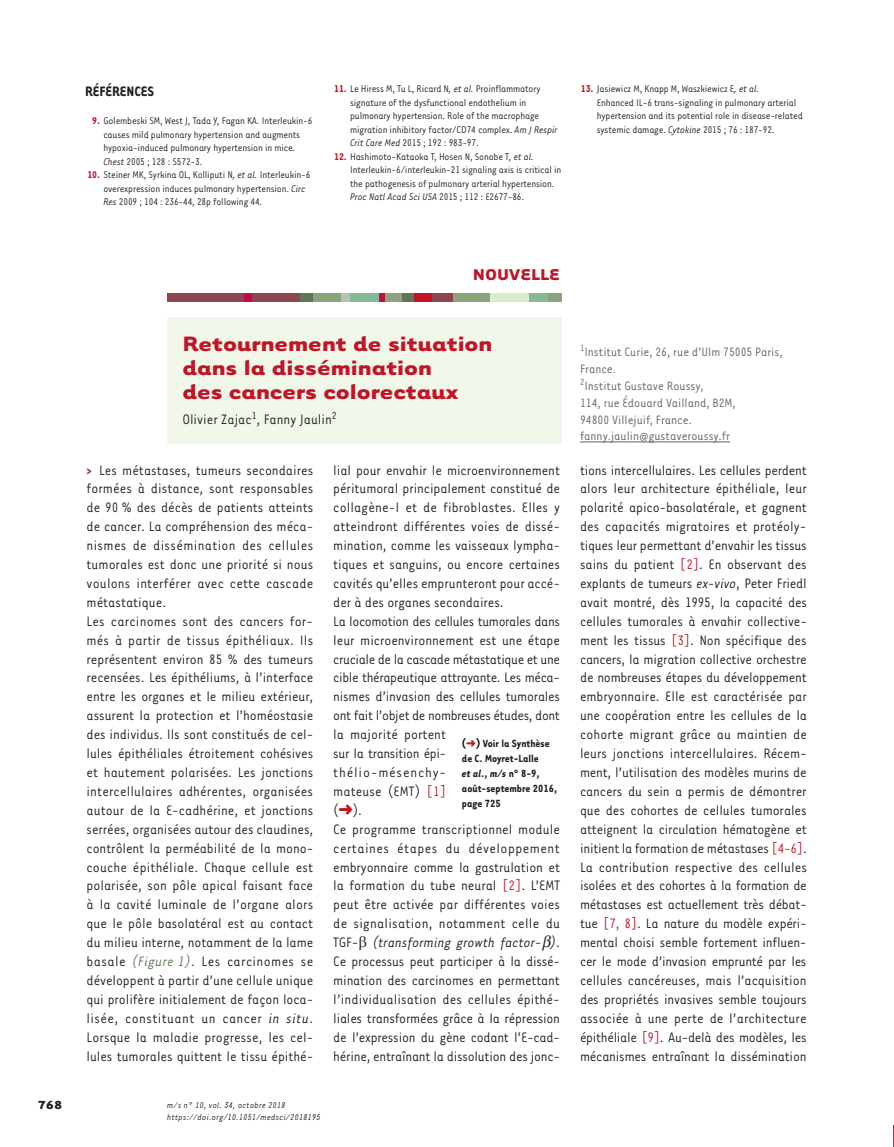
<style>
.page{position:relative;width:894px;height:1147px;background:#fff}
.page>*{position:absolute;margin:0;border:0;box-sizing:border-box;transform-origin:0 0}
.t1{font:700 24px/24px "Tarzana Wide";color:#c11527}
.t2{font:700 18px "Tarzana Wide";color:#c11527}
.t3{font:15.75px/18.9px "Tarzana Narrow";letter-spacing:-.005em;color:#231f20}
.t4{font:700 15.75px "Tarzana Narrow";color:#231f20}
.t5{font:13.95px/17px "Tarzana Narrow";color:#636366}
.t6{font:700 13.5px "Tarzana Wide";color:#231f20}
.t7{font:700 12px/15px "Tarzana Narrow";color:#231f20}
.t8{font:11.25px/13.5px "Tarzana Narrow";letter-spacing:-.015em;color:#231f20}
.t9{font:italic 9.75px/11.7px "Tarzana Narrow";letter-spacing:.025em;color:#231f20}
.s1{font-weight:700;color:#c11527}
.s2{font-style:italic}
.s3{font-weight:700;color:#8d454f}
.s4{font-style:italic;color:#5f7659}
.s5{color:#bf182a}
.s6{color:#c4121a}
.s7{color:#101118}
.s8{color:#c11527}
</style>
<div class="page">
<div style="left:167px;top:294px;width:133px;height:8px;background:#8d454f"></div>
<div style="left:300px;top:294px;width:26px;height:8px;background:#5f7659"></div>
<div style="left:400px;top:294px;width:14px;height:8px;background:#5f7659"></div>
<div style="left:313px;top:294px;width:29px;height:8px;background:#8ba479"></div>
<div style="left:349px;top:294px;width:29px;height:8px;background:#84ba95"></div>
<div style="left:528px;top:294px;width:21px;height:8px;background:#84ba95"></div>
<div style="left:383px;top:294px;width:18px;height:8px;background:#8ba479"></div>
<div style="left:548px;top:294px;width:13px;height:8px;background:#8ba479"></div>
<div style="left:452px;top:294px;width:39px;height:8px;background:#8ba479"></div>
<div style="left:491px;top:294px;width:38px;height:8px;background:#daebcb"></div>
<div style="left:341px;top:294px;width:8px;height:8px;background:#b6c4ad"></div>
<div style="left:245px;top:294px;width:7px;height:8px;background:#c10d45"></div>
<div style="left:378px;top:294px;width:6px;height:8px;background:#c10d45"></div>
<div style="left:414px;top:294px;width:26px;height:8px;background:#c11527"></div>
<div style="left:432px;top:294px;width:21px;height:8px;background:#8d454f"></div>
<div style="left:167px;top:317px;width:394px;height:126px;background:#f1f7e9"></div>
<hr style="left:580px;top:442px;width:150px;height:1px;background:#636366">
<svg style="left:893px;top:1125px;width:1px;height:22px"></svg>
<p class="t4" style="left:85px;top:81px;width:70px">RÉFÉRENCES</p>
<p class="t8" style="left:103px;top:114px;width:211px;text-indent:-11px"><span class="s1">9.</span> Golembeski SM, West J, Tada Y, Fagan KA. Interleukin-6 causes mild pulmonary hypertension and augments hypoxia-induced pulmonary hypertension in mice.<br><span class="s2">Chest</span> 2005 ; 128 : S572-3.</p>
<p class="t8" style="left:103px;top:168px;width:209px;text-indent:-16px"><span class="s1">10.</span> Steiner MK, Syrkina OL, Kolliputi N<span class="s2">, et al.</span> Interleukin-6 overexpression induces pulmonary hypertension. <span class="s2">Circ<br>Res</span> 2009 ; 104 : 236-44, 28p following 44.</p>
<p class="t8" style="left:350px;top:82px;width:209px;text-indent:-16px"><span class="s1">11.</span> Le Hiress M, Tu L, Ricard N<span class="s2">, et al.</span> Proinflammatory signature of the dysfunctional endothelium in pulmonary hypertension. Role of the macrophage migration inhibitory factor/CD74 complex. <span class="s2">Am J Respir Crit Care Med</span> 2015 ; 192 : 983-97.</p>
<p class="t8" style="left:350px;top:149px;width:213px;text-indent:-16px"><span class="s1">12.</span> Hashimoto-Kataoka T, Hosen N, Sonobe T<span class="s2">, et al.<br></span>Interleukin-6/interleukin-21 signaling axis is critical in the pathogenesis of pulmonary arterial hypertension.<br><span class="s2">Proc Natl Acad Sci USA</span> 2015 ; 112 : E2677-86.</p>
<p class="t8" style="left:597px;top:82px;width:207px;text-indent:-16px"><span class="s1">13.</span> Jasiewicz M, Knapp M, Waszkiewicz E<span class="s2">, et al.<br></span>Enhanced IL-6 trans-signaling in pulmonary arterial hypertension and its potential role in disease-related systemic damage. <span class="s2">Cytokine</span> 2015 ; 76 : 187-92.</p>
<p class="t2" style="left:473px;top:262px;width:89px">NOUVELLE</p>
<h1 class="t1" style="left:182px;top:330px;width:311px">Retournement de situation dans la dissémination<br>des cancers colorectaux</h1>
<p class="t3" style="left:182px;top:409px;width:156px">Olivier Zajac<sup>1</sup>, Fanny Jaulin<sup>2</sup></p>
<p class="t5" style="left:580px;top:342px;width:204px"><sup>1</sup>Institut Curie, 26, rue d’Ulm 75005 Paris,<br>France.<br><sup>2</sup>Institut Gustave Roussy,<br>114, rue Édouard Vailland, B2M,<br>94800 Villejuif, France. fanny.jaulin@gustaveroussy.fr</p>
<p class="t3" style="left:87px;top:459px;width:228px"><span class="s3">&gt;</span> Les métastases, tumeurs secondaires formées à distance, sont responsables de 90 % des décès de patients atteints de cancer. La compréhension des méca&shy;nismes de dissémination des cellules tumorales est donc une priorité si nous voulons interférer avec cette cascade métastatique.<br>Les carcinomes sont des cancers for&shy;més à partir de tissus épithéliaux. Ils représentent environ 85 % des tumeurs recensées. Les épithéliums, à l’interface entre les organes et le milieu extérieur, assurent la protection et l’homéostasie des individus. Ils sont constitués de cel&shy;lules épithéliales étroitement cohésives et hautement polarisées. Les jonctions intercellulaires adhérentes, organisées autour de la E-cadhérine, et jonctions serrées, organisées autour des claudines, contrôlent la perméabilité de la mono&shy;couche épithéliale. Chaque cellule est polarisée, son pôle apical faisant face à la cavité luminale de l’organe alors que le pôle basolatéral est au contact du milieu interne, notamment de la lame basale <span class="s4">(Figure 1)</span>. Les carcinomes se développent à partir d’une cellule unique qui prolifère initialement de façon loca&shy;lisée, constituant un cancer <span class="s2">in situ</span>.<br>Lorsque la maladie progresse, les cel&shy;lules tumorales quittent le tissu épithé-</p>
<p class="t3" style="left:333px;top:459px;width:228px">lial pour envahir le microenvironnement péritumoral principalement constitué de collagène-I et de fibroblastes. Elles y atteindront différentes voies de dissé&shy;mination, comme les vaisseaux lympha&shy;tiques et sanguins, ou encore certaines cavités qu’elles emprunteront pour accé&shy;der à des organes secondaires.<br>La locomotion des cellules tumorales dans leur microenvironnement est une étape cruciale de la cascade métastatique et une cible thérapeutique attrayante. Les méca&shy;nismes d’invasion des cellules tumorales ont fait l’objet de nombreuses études, dont la majorité portent<br>sur la transition épi&shy;thélio-mésenchy-<br>mateuse (EMT) <span class="s5">[1]<br></span>(<span class="s6">➜</span>).<br>Ce programme transcriptionnel module certaines étapes du développement embryonnaire comme la gastrulation et la formation du tube neural <span class="s5">[2]</span>. L’EMT peut être activée par différentes voies de signalisation, notamment celle du TGF- <span class="s2">(transforming growth factor- )</span>.<br>Ce processus peut participer à la dissé&shy;mination des carcinomes en permettant l’individualisation des cellules épithé&shy;liales transformées grâce à la répression de l’expression du gène codant l’E-cad&shy;hérine, entraînant la dissolution des jonc-</p>
<p class="t3" style="left:580px;top:459px;width:228px;text-align:justify">tions intercellulaires. Les cellules perdent alors leur architecture épithéliale, leur polarité apico-basolatérale, et gagnent des capacités migratoires et protéoly&shy;tiques leur permettant d’envahir les tissus sains du patient <span class="s5">[2]</span>. En observant des explants de tumeurs <span class="s2">ex-vivo</span>, Peter Friedl avait montré, dès 1995, la capacité des cellules tumorales à envahir collective&shy;ment les tissus <span class="s5">[3]</span>. Non spécifique des cancers, la migration collective orchestre de nombreuses étapes du développement embryonnaire. Elle est caractérisée par une coopération entre les cellules de la cohorte migrant grâce au maintien de leurs jonctions intercellulaires. Récem&shy;ment, l’utilisation des modèles murins de cancers du sein a permis de démontrer que des cohortes de cellules tumorales atteignent la circulation hématogène et initient la formation de métastases <span class="s5">[4-6]</span>.<br>La contribution respective des cellules isolées et des cohortes à la formation de métastases est actuellement très débat&shy;tue <span class="s5">[7, 8]</span>. La nature du modèle expéri&shy;mental choisi semble fortement influen&shy;cer le mode d’invasion emprunté par les cellules cancéreuses, mais l’acquisition des propriétés invasives semble toujours associée à une perte de l’architecture épithéliale <span class="s5">[9]</span>. Au-delà des modèles, les mécanismes entraînant la dissémination</p>
<p class="t7" style="left:462px;top:735px;width:97px"><span class="s7">(</span><span class="s8">➜</span><span class="s7">)</span> Voir la Synthèse de C. Moyret-Lalle<br><span class="s2">et al</span>., <span class="s2">m/s</span> n° 8-9, août-septembre 2016, page 725</p>
<p class="t6" style="left:38px;top:1095px;width:26px">768</p>
<p class="t9" style="left:167px;top:1098px;width:155px">m/s n° 10, vol. 34, octobre 2018 https://doi.org/10.1051/medsci/2018195</p>
</div>
